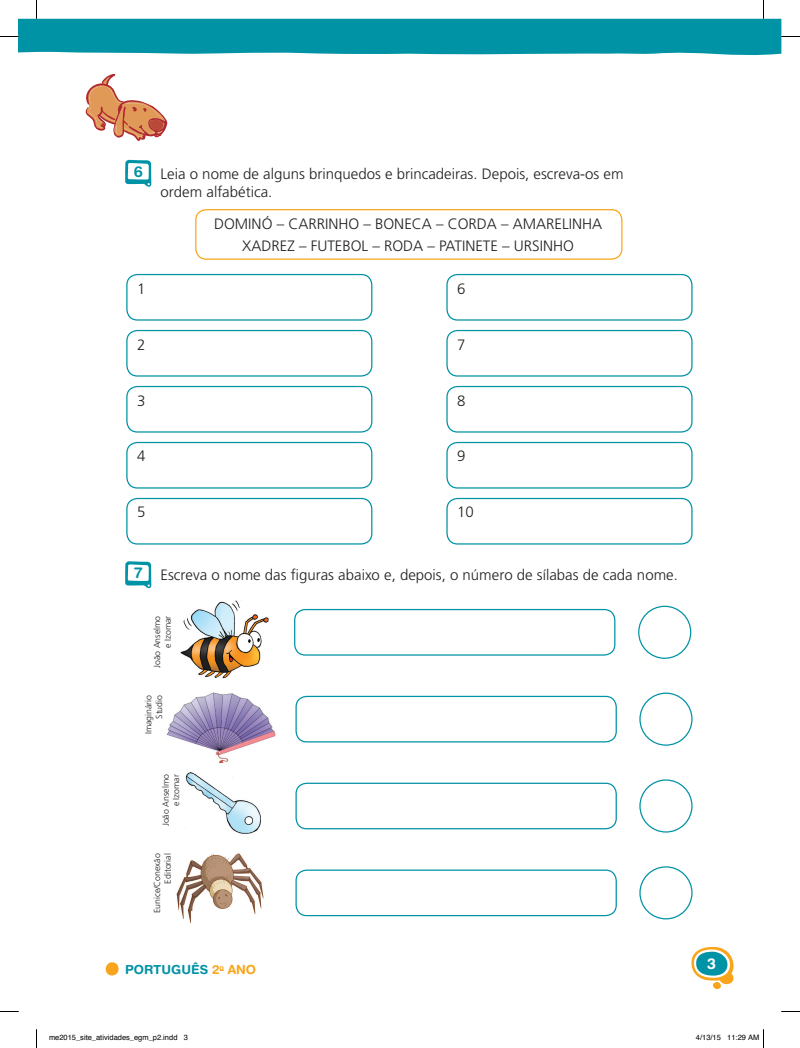
<style>
.page{position:relative;width:800px;height:1048px;background:#fff}
.page>*{position:absolute;margin:0;border:0;box-sizing:border-box;transform-origin:0 0}
.t1{font:300 15px/18.8px "Frutiger LT Std";color:#231f20}
.t2{font:700 15px "Helvetica Rounded LT Std";color:#fff}
.t3{font:700 12.5px "Helvetica Rounded LT Std";color:#0092a5}
.t4{font:300 8.75px/10.6px "Frutiger LT Std";color:#231f20;text-align:right}
.t5{font:7.5px "Helvetica";color:#000}
.s1{font-family:"Helvetica Rounded LT Std";font-weight:700;color:#0092a5}
.s2{color:#f9a51b}
</style>
<div class="page">
<svg style="left:691px;top:946px;width:43px;height:43px"></svg>
<svg style="left:105px;top:961px;width:13px;height:14px"></svg>
<svg style="left:85px;top:74px;width:83px;height:67px"></svg>
<svg style="left:125px;top:160px;width:26px;height:27px"></svg>
<div style="left:195px;top:209px;width:427px;height:51px;border:1px solid #f9a51b;border-radius:11px"></div>
<div style="left:126px;top:274px;width:246px;height:46px;border:1px solid #0092a5;border-radius:11px"></div>
<div style="left:446px;top:274px;width:246px;height:46px;border:1px solid #0092a5;border-radius:11px"></div>
<div style="left:126px;top:330px;width:246px;height:46px;border:1px solid #0092a5;border-radius:11px"></div>
<div style="left:446px;top:330px;width:246px;height:46px;border:1px solid #0092a5;border-radius:11px"></div>
<div style="left:126px;top:386px;width:246px;height:46px;border:1px solid #0092a5;border-radius:11px"></div>
<div style="left:446px;top:386px;width:246px;height:46px;border:1px solid #0092a5;border-radius:11px"></div>
<div style="left:126px;top:442px;width:246px;height:46px;border:1px solid #0092a5;border-radius:11px"></div>
<div style="left:446px;top:442px;width:246px;height:46px;border:1px solid #0092a5;border-radius:11px"></div>
<div style="left:126px;top:498px;width:246px;height:46px;border:1px solid #0092a5;border-radius:11px"></div>
<div style="left:446px;top:498px;width:246px;height:46px;border:1px solid #0092a5;border-radius:11px"></div>
<svg style="left:125px;top:561px;width:26px;height:27px"></svg>
<img style="left:180px;top:600px;width:89px;height:79px">
<div style="left:294px;top:609px;width:321px;height:46px;border:1px solid #0092a5;border-radius:11px"></div>
<div style="left:638px;top:605px;width:53px;height:53px;border:1px solid #0092a5;border-radius:50%"></div>
<img style="left:166px;top:692px;width:110px;height:70px">
<div style="left:295px;top:695px;width:321px;height:47px;border:1px solid #0092a5;border-radius:11px"></div>
<div style="left:639px;top:692px;width:53px;height:53px;border:1px solid #0092a5;border-radius:50%"></div>
<img style="left:185px;top:772px;width:76px;height:62px">
<div style="left:295px;top:782px;width:321px;height:47px;border:1px solid #0092a5;border-radius:11px"></div>
<div style="left:639px;top:779px;width:53px;height:53px;border:1px solid #0092a5;border-radius:50%"></div>
<img style="left:176px;top:853px;width:88px;height:71px">
<div style="left:295px;top:869px;width:321px;height:47px;border:1px solid #0092a5;border-radius:11px"></div>
<div style="left:639px;top:866px;width:53px;height:53px;border:1px solid #0092a5;border-radius:50%"></div>
<svg style="left:0;top:1011px;width:19px;height:1px"></svg>
<svg style="left:781px;top:1011px;width:18px;height:1px"></svg>
<svg style="left:36px;top:1029px;width:1px;height:18px"></svg>
<svg style="left:0;top:0;width:799px;height:56px"></svg>
<svg style="left:763px;top:1029px;width:1px;height:18px"></svg>
<p class="t1" style="left:160px;top:164px;width:464px;text-indent:-27px"><span class="s1">6</span> Leia o nome de alguns brinquedos e brincadeiras. Depois, escreva-os em ordem alfabética.</p>
<p class="t1" style="left:214px;top:212px;width:389px;line-height:22.8px;text-align:center">DOMINÓ – CARRINHO – BONECA – CORDA – AMARELINHA<br>XADREZ – FUTEBOL – RODA – PATINETE – URSINHO</p>
<p class="t1" style="left:137px;top:279px;width:10px">1</p>
<p class="t1" style="left:457px;top:279px;width:10px">6</p>
<p class="t1" style="left:137px;top:335px;width:10px">2</p>
<p class="t1" style="left:457px;top:335px;width:10px">7</p>
<p class="t1" style="left:137px;top:391px;width:10px">3</p>
<p class="t1" style="left:457px;top:391px;width:10px">8</p>
<p class="t1" style="left:137px;top:447px;width:10px">4</p>
<p class="t1" style="left:457px;top:447px;width:10px">9</p>
<p class="t1" style="left:137px;top:503px;width:10px">5</p>
<p class="t1" style="left:457px;top:503px;width:18px">10</p>
<p class="t1" style="left:134px;top:565px;width:545px"><span class="s1">7</span> Escreva o nome das figuras abaixo e, depois, o número de sílabas de cada nome.</p>
<p class="t4" style="left:152px;top:667px;width:54px;rotate:-90deg">João Anselmo e Izomar</p>
<p class="t4" style="left:143px;top:734px;width:41px;rotate:-90deg">Imaginário<br>Studio</p>
<p class="t4" style="left:160px;top:826px;width:54px;rotate:-90deg">João Anselmo e Izomar</p>
<p class="t4" style="left:152px;top:913px;width:61px;rotate:-90deg">Eunice/Conexão<br>Editorial</p>
<p class="t3" style="left:125px;top:961px;width:132px">PORTUGUÊS <span class="s2">2</span><sup>o</sup> <span class="s2">ANO</span></p>
<p class="t2" style="left:707px;top:954px;width:10px">3</p>
<p class="t5" style="left:49px;top:1031px;width:140px">me2015_site_atividades_egm_p2.indd 3</p>
<p class="t5" style="left:695px;top:1031px;width:65px">4/13/15 11:29 AM</p>
</div>
